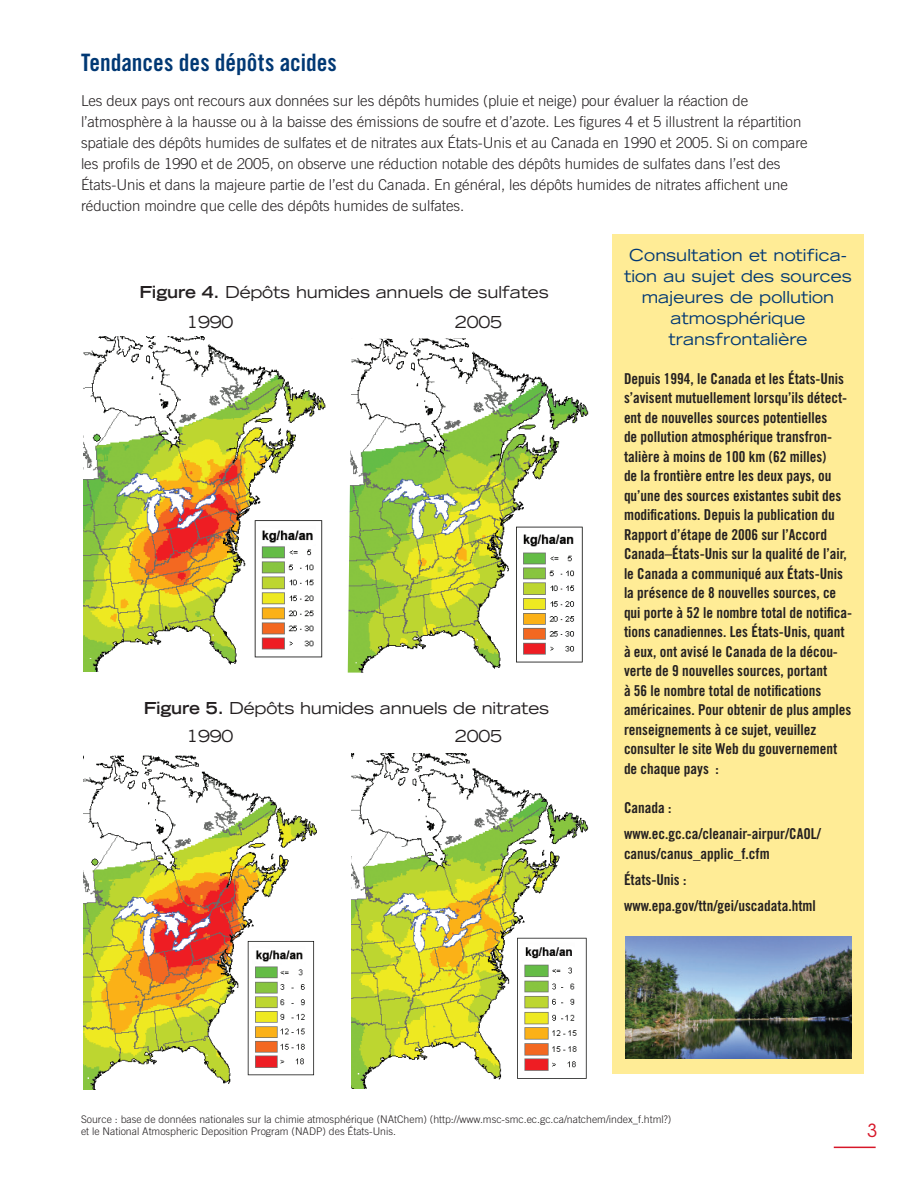
<style>
.page{position:relative;width:918px;height:1188px;background:#fff}
.page>*{position:absolute;margin:0;border:0;box-sizing:border-box;transform-origin:0 0}
.t1{font:24px "Trade Gothic LT Std Bd Cn 20";color:#013874}
.t2{font:18px "ITC Avant Garde Std";color:#d71729}
.t3{font:expanded 16.5px/29.2px "Trade Gothic LT Std";letter-spacing:-.01em;color:#231f20}
.t4{font:expanded 16.5px/21px "Trade Gothic LT Std";color:#013874;text-align:center}
.t5{font:15px/19.5px "Trade Gothic LT Std Bd Cn 20";color:#231f20}
.t6{font:300 15px/21px "Trade Gothic LT Std";letter-spacing:-.005em;color:#231f20}
.t7{font:300 10.5px/12px "Trade Gothic LT Std";color:#231f20}
.s1{font-weight:700}
</style>
<div class="page">
<hr style="left:834px;top:1147px;width:42px;height:1px;background:#d71729">
<img style="left:83px;top:755px;width:234px;height:335px">
<img style="left:352px;top:753px;width:237px;height:335px">
<img style="left:83px;top:337px;width:243px;height:335px">
<img style="left:348px;top:338px;width:241px;height:335px">
<div style="left:612px;top:234px;width:252px;height:840px;background:#ffec96"></div>
<img style="left:626px;top:937px;width:226px;height:122px">
<h1 class="t1" style="left:81px;top:54px;width:257px">Tendances des dépôts acides</h1>
<p class="t6" style="left:81px;top:92px;width:728px">Les deux pays ont recours aux données sur les dépôts humides (pluie et neige) pour évaluer la réaction de l’atmosphère à la hausse ou à la baisse des émissions de soufre et d’azote. Les figures 4 et 5 illustrent la répartition spatiale des dépôts humides de sulfates et de nitrates aux États-Unis et au Canada en 1990 et 2005. Si on compare les profils de 1990 et de 2005, on observe une réduction notable des dépôts humides de sulfates dans l’est des États-Unis et dans la majeure partie de l’est du Canada. En général, les dépôts humides de nitrates affichent une réduction moindre que celle des dépôts humides de sulfates.</p>
<p class="t4" style="left:624px;top:246px;width:229px">Consultation et notifica&shy;tion au sujet des sources majeures de pollution atmosphérique transfrontalière</p>
<p class="t5" style="left:624px;top:370px;width:230px">Depuis 1994, le Canada et les États-Unis s’avisent mutuellement lorsqu’ils détect&shy;ent de nouvelles sources potentielles<br>de pollution atmosphérique transfron&shy;talière à moins de 100 km (62 milles)<br>de la frontière entre les deux pays, ou qu’une des sources existantes subit des modifications. Depuis la publication du Rapport d’étape de 2006 sur l’Accord Canada–États-Unis sur la qualité de l’air, le Canada a communiqué aux États-Unis la présence de 8 nouvelles sources, ce qui porte à 52 le nombre total de notifica&shy;tions canadiennes. Les États-Unis, quant à eux, ont avisé le Canada de la décou&shy;verte de 9 nouvelles sources, portant<br>à 56 le nombre total de notifications américaines. Pour obtenir de plus amples renseignements à ce sujet, veuillez consulter le site Web du gouvernement de chaque pays :</p>
<p class="t5" style="left:624px;top:796px;width:198px;line-height:26.2px">Canada : www.ec.gc.ca/cleanair-airpur/CAOL/</p>
<p class="t5" style="left:624px;top:842px;width:193px;line-height:26.2px">canus/canus_applic_f.cfm<br>États-Unis : www.epa.gov/ttn/gei/uscadata.html</p>
<p class="t3" style="left:455px;top:279px;width:95px;text-indent:-315px"><span class="s1">Figure 4.</span> Dépôts humides annuels de sulfates<br>2005</p>
<p class="t3" style="left:186px;top:308px;width:49px">1990</p>
<p class="t3" style="left:144px;top:695px;width:407px"><span class="s1">Figure 5.</span> Dépôts humides annuels de nitrates</p>
<p class="t3" style="left:186px;top:723px;width:49px">1990</p>
<p class="t3" style="left:455px;top:723px;width:49px">2005</p>
<p class="t7" style="left:81px;top:1114px;width:592px">Source : base de données nationales sur la chimie atmosphérique (NAtChem) (http://www.msc-smc.ec.gc.ca/natchem/index_f.html?) et le National Atmospheric Deposition Program (NADP) des États-Unis.</p>
<p class="t2" style="left:867px;top:1123px;width:12px">3</p>
</div>
